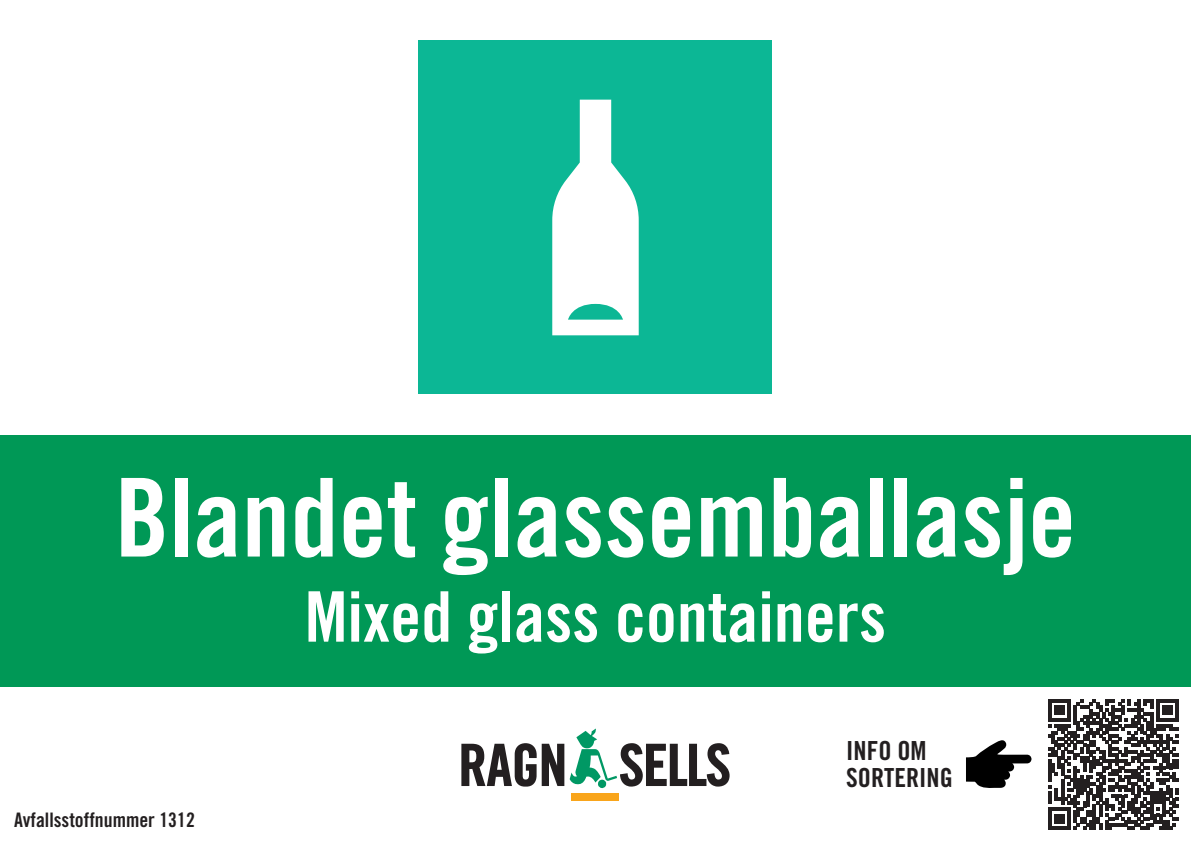
<style>
.page{position:relative;width:1191px;height:842px;background:#fff}
.page>*{position:absolute;margin:0;border:0;box-sizing:border-box;transform-origin:0 0}
.t1{font:108.9px "Trade Gothic LT Std Bd Cn 20";color:#fff}
.t2{font:69.8px "Trade Gothic LT Std Bd Cn 20";color:#fff}
.t3{font:26.3px/26.3px "Trade Gothic LT Std Bd Cn 20";color:#231f20}
.t4{font:20px "Trade Gothic LT Std Bd Cn 20";color:#231f20}
</style>
<div class="page">
<svg style="left:1048px;top:699px;width:130px;height:131px"></svg>
<div style="left:0;top:435px;width:1191px;height:251px;background:#009856"></div>
<svg style="left:461px;top:743px;width:75px;height:44px"></svg>
<svg style="left:542px;top:728px;width:187px;height:60px"></svg>
<div style="left:571px;top:793px;width:48px;height:8px;background:#f9a51b"></div>
<div style="left:419px;top:41px;width:353px;height:353px;background:#0cb795"></div>
<svg style="left:552px;top:100px;width:86px;height:235px"></svg>
<svg style="left:966px;top:740px;width:65px;height:48px"></svg>
<p class="t1" style="left:115px;top:451px;width:963px">Blandet glassemballasje</p>
<p class="t2" style="left:305px;top:574px;width:583px">Mixed glass containers</p>
<p class="t4" style="left:14px;top:807px;width:182px">Avfallsstoffnummer 1312</p>
<p class="t3" style="left:846px;top:737px;width:108px">INFO OM<br>SORTERING</p>
</div>
